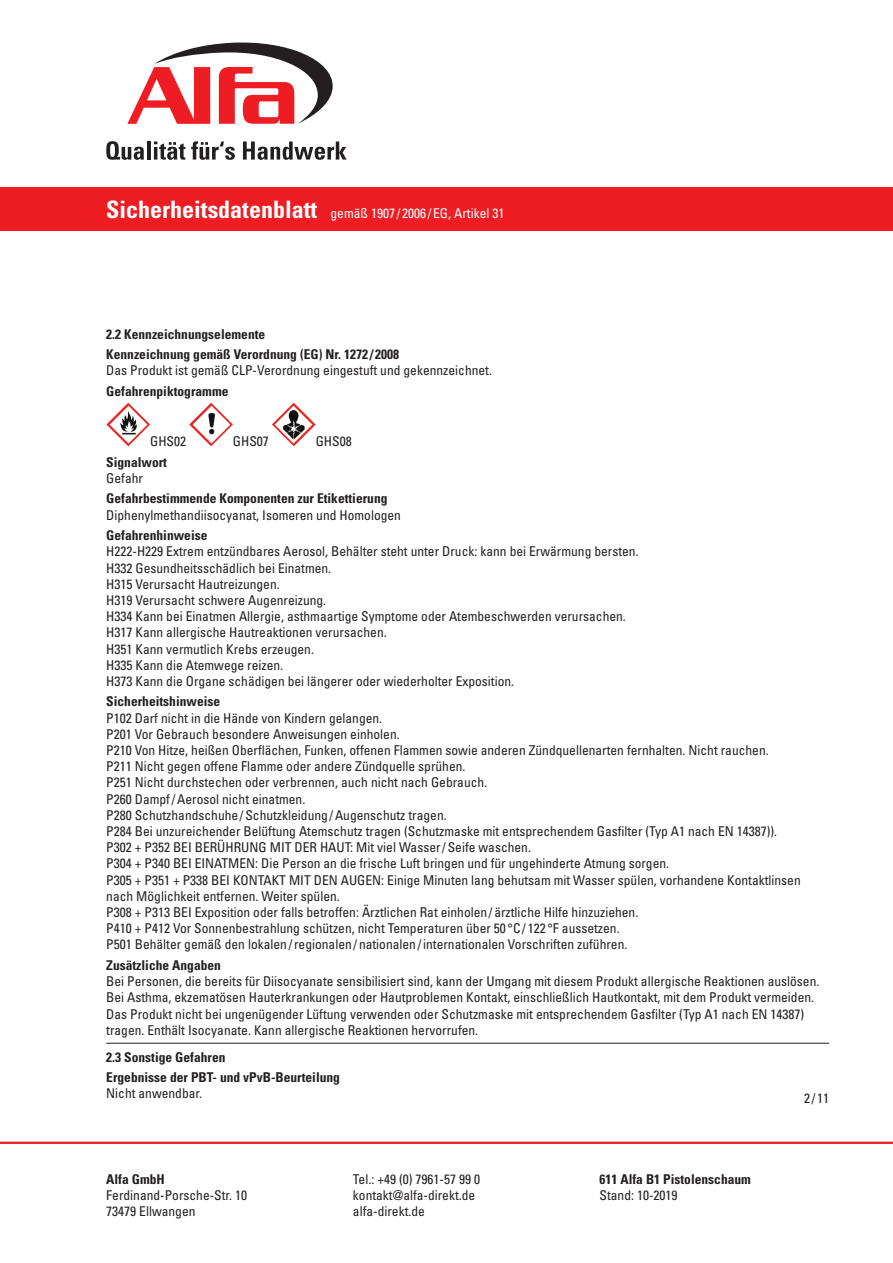
<style>
.page{position:relative;width:893px;height:1263px;background:#fff}
.page>*{position:absolute;margin:0;border:0;box-sizing:border-box;transform-origin:0 0}
.t1{font:condensed 13.5px/16.2px "Univers LT Std";color:#231f20}
.t2{font:700 condensed 13.5px/20.4px "Univers LT Std";color:#231f20}
.t3{font:condensed 13.5px "Univers LT Std";color:#fff}
.s1{font-weight:700;font-size:24px}
</style>
<div class="page">
<hr style="left:0;top:1142px;width:893px;height:2px;background:#ee1d23">
<div style="left:0;top:187px;width:893px;height:44px;background:#ee1d23"></div>
<svg style="left:106px;top:141px;width:38px;height:19px"></svg>
<hr style="left:147px;top:141px;width:3px;height:19px;background:#231f20">
<svg style="left:154px;top:141px;width:31px;height:19px"></svg>
<svg style="left:191px;top:141px;width:44px;height:19px"></svg>
<svg style="left:243px;top:141px;width:104px;height:19px"></svg>
<svg style="left:127px;top:42px;width:206px;height:82px"></svg>
<hr style="left:106px;top:1043px;width:723px;height:1px;background:#231f20">
<img style="left:106px;top:403px;width:44px;height:43px">
<img style="left:189px;top:403px;width:44px;height:43px">
<img style="left:272px;top:403px;width:44px;height:43px">
<p class="t3" style="left:106px;top:205px;width:400px"><span class="s1">Sicherheitsdatenblatt</span> gemäß 1907 / 2006 /EG, Artikel 31</p>
<p class="t2" style="left:106px;top:323px;width:294px">2.2 Kennzeichnungselemente<br>Kennzeichnung gemäß Verordnung (EG) Nr. 1272 / 2008</p>
<p class="t1" style="left:106px;top:362px;width:387px">Das Produkt ist gemäß CLP-Verordnung eingestuft und gekennzeichnet.</p>
<p class="t2" style="left:106px;top:381px;width:124px">Gefahrenpiktogramme</p>
<p class="t1" style="left:150px;top:433px;width:37px">GHS02</p>
<p class="t1" style="left:233px;top:433px;width:37px">GHS07</p>
<p class="t1" style="left:316px;top:433px;width:37px">GHS08</p>
<p class="t2" style="left:106px;top:452px;width:62px">Signalwort</p>
<p class="t1" style="left:106px;top:470px;width:38px">Gefahr</p>
<p class="t2" style="left:106px;top:488px;width:283px">Gefahrbestimmende Komponenten zur Etikettierung</p>
<p class="t1" style="left:106px;top:507px;width:296px">Diphenylmethandiisocyanat, Isomeren und Homologen</p>
<p class="t2" style="left:106px;top:525px;width:103px">Gefahrenhinweise</p>
<p class="t1" style="left:106px;top:543px;width:534px">H222-H229 Extrem entzündbares Aerosol, Behälter steht unter Druck: kann bei Erwärmung bersten.<br>H332 Gesundheitsschädlich bei Einatmen.<br>H315 Verursacht Hautreizungen.<br>H319 Verursacht schwere Augenreizung.<br>H334 Kann bei Einatmen Allergie, asthmaartige Symptome oder Atembeschwerden verursachen.<br>H317 Kann allergische Hautreaktionen verursachen.<br>H351 Kann vermutlich Krebs erzeugen.<br>H335 Kann die Atemwege reizen.<br>H373 Kann die Organe schädigen bei längerer oder wiederholter Exposition.</p>
<p class="t2" style="left:106px;top:691px;width:116px">Sicherheitshinweise</p>
<p class="t1" style="left:106px;top:709px;width:696px">P102 Darf nicht in die Hände von Kindern gelangen.<br>P201 Vor Gebrauch besondere Anweisungen einholen.<br>P210 Von Hitze, heißen Oberflächen, Funken, offenen Flammen sowie anderen Zündquellenarten fernhalten. Nicht rauchen.<br>P211 Nicht gegen offene Flamme oder andere Zündquelle sprühen.<br>P251 Nicht durchstechen oder verbrennen, auch nicht nach Gebrauch.<br>P260 Dampf/Aerosol nicht einatmen.<br>P280 Schutzhandschuhe/Schutzkleidung/Augenschutz tragen.<br>P284 Bei unzureichender Belüftung Atemschutz tragen (Schutzmaske mit entsprechendem Gasfilter (Typ A1 nach EN 14387)).<br>P302 + P352 BEI BERÜHRUNG MIT DER HAUT: Mit viel Wasser/Seife waschen.<br>P304 + P340 BEI EINATMEN: Die Person an die frische Luft bringen und für ungehinderte Atmung sorgen.<br>P305 + P351 + P338 BEI KONTAKT MIT DEN AUGEN: Einige Minuten lang behutsam mit Wasser spülen, vorhandene Kontaktlinsen nach Möglichkeit entfernen. Weiter spülen.<br>P308 + P313 BEI Exposition oder falls betroffen: Ärztlichen Rat einholen/ärztliche Hilfe hinzuziehen.<br>P410 + P412 Vor Sonnenbestrahlung schützen, nicht Temperaturen über 50 °C/122 °F aussetzen.<br>P501 Behälter gemäß den lokalen /regionalen /nationalen /internationalen Vorschriften zuführen.</p>
<p class="t2" style="left:106px;top:955px;width:116px">Zusätzliche Angaben</p>
<p class="t1" style="left:106px;top:973px;width:715px">Bei Personen, die bereits für Diisocyanate sensibilisiert sind, kann der Umgang mit diesem Produkt allergische Reaktionen auslösen.<br>Bei Asthma, ekzematösen Hauterkrankungen oder Hautproblemen Kontakt, einschließlich Hautkontakt, mit dem Produkt vermeiden.<br>Das Produkt nicht bei ungenügender Lüftung verwenden oder Schutzmaske mit entsprechendem Gasfilter (Typ A1 nach EN 14387) tragen. Enthält Isocyanate. Kann allergische Reaktionen hervorrufen.</p>
<p class="t2" style="left:106px;top:1046px;width:235px">2.3 Sonstige Gefahren<br>Ergebnisse der PBT- und vPvB-Beurteilung</p>
<p class="t1" style="left:106px;top:1085px;width:97px">Nicht anwendbar.</p>
<p class="t1" style="left:804px;top:1090px;width:27px">2/11</p>
<p class="t2" style="left:106px;top:1169px;width:60px">Alfa GmbH</p>
<p class="t1" style="left:106px;top:1187px;width:142px">Ferdinand-Porsche-Str. 10<br>73479 Ellwangen</p>
<p class="t1" style="left:353px;top:1171px;width:129px">Tel.: +49 (0) 7961-57 99 0 kontakt@alfa-direkt.de alfa-direkt.de</p>
<p class="t2" style="left:600px;top:1169px;width:153px">611 Alfa B1 Pistolenschaum</p>
<p class="t1" style="left:600px;top:1187px;width:79px">Stand: 10-2019</p>
</div>
